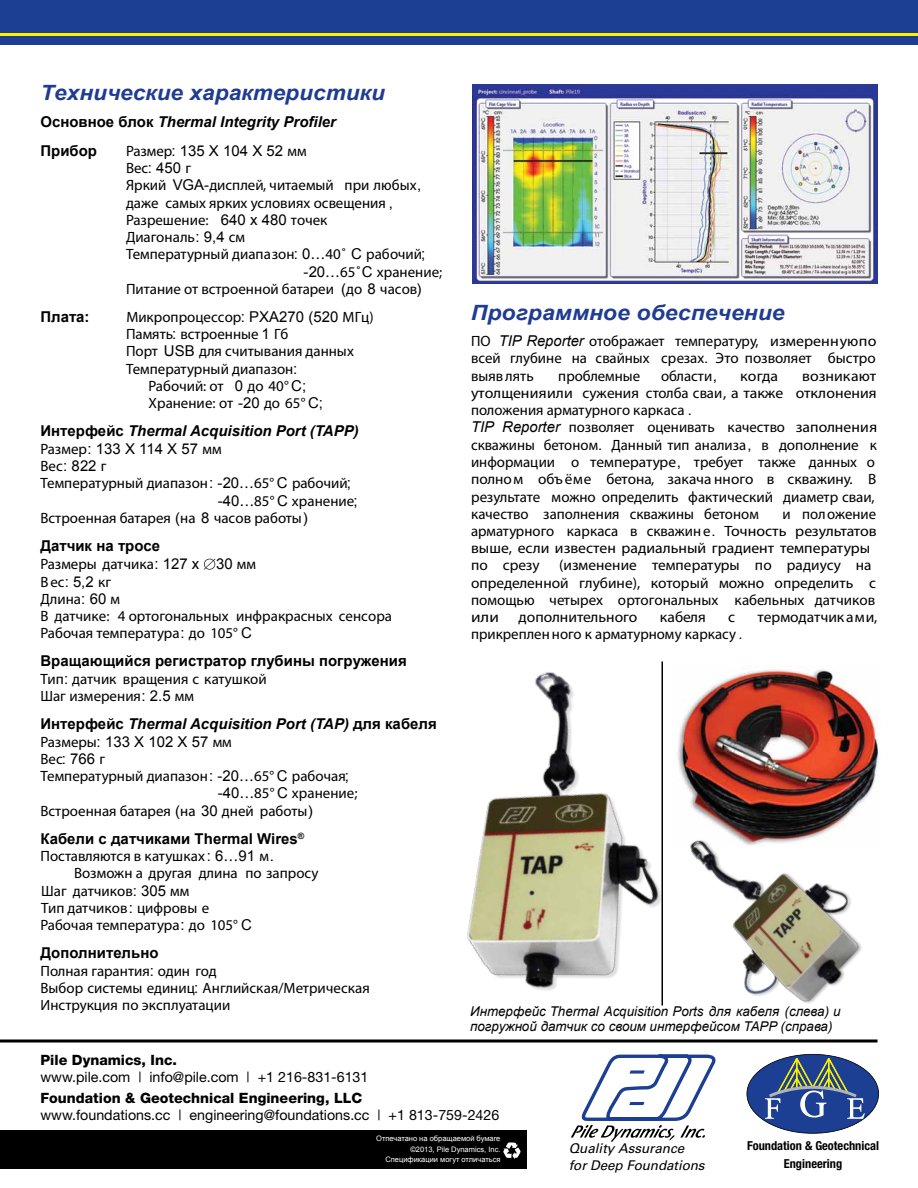
<style>
.page{position:relative;width:918px;height:1188px;background:#fff}
.page>*{position:absolute;margin:0;border:0;box-sizing:border-box;transform-origin:0 0}
.t1{font:italic 700 21px "Arial";color:#1f3c92;scale:1.07 1}
.t2{font:italic 700 21px "Arial";color:#1f3c92;scale:1.09 1}
.t3{font:15px/17.2px "Myriad Pro";color:#000}
.t4{font:15px/17.2px "Myriad Pro";color:#000;scale:1.06 1}
.t5{font:italic 700 15px/28.2px "Arial";color:#000}
.t6{font:700 15px "Arial";color:#000}
.t7{font:15px "Myriad Pro";color:#000;scale:1.04 1}
.t8{font:15px "Arial";color:#000}
.t9{font:14.25px "Helvetica Neue";color:#000}
.t10{font:800 14.25px "Helvetica Neue";color:#000}
.t11{font:italic 13.5px/15.5px "Arial";color:#000}
.t12{font:italic 13.35px/16.4px "Univers";letter-spacing:-.005em;color:#000}
.t13{font:700 condensed 12.45px/17.7px "Helvetica Neue";color:#000;text-align:center}
.t14{font:7.5px/10.5px "Arial";color:#fff;text-align:right}
.s1{font-style:normal}
.s2{font-family:"Myriad Pro"}
.s3{font-family:"Arial"}
.s4{font-family:"Myriad Pro";font-weight:400;font-style:normal}
.s5{font-weight:400;font-style:normal}
.s6{font-family:"Arial";font-style:italic}
</style>
<div class="page">
<div style="left:0;top:0;width:918px;height:44px;background:#1c3f94"></div>
<hr style="left:0;top:33px;width:918px;height:3px;background:#fff200">
<img style="left:467px;top:661px;width:196px;height:330px">
<img style="left:678px;top:666px;width:201px;height:117px">
<img style="left:645px;top:783px;width:229px;height:223px">
<hr style="left:662px;top:662px;width:1px;height:343px;background:#000">
<div style="left:0;top:1130px;width:526px;height:39px;background:#000"></div>
<svg style="left:503px;top:1142px;width:17px;height:17px"></svg>
<hr style="left:0;top:1040px;width:878px;height:2px;background:#000">
<svg style="left:571px;top:1055px;width:145px;height:87px"></svg>
<svg style="left:746px;top:1053px;width:133px;height:81px"></svg>
<img style="left:473px;top:84px;width:404px;height:199px">
<img style="left:204px;top:558px;width:12px;height:12px">
<h1 class="t1" style="left:40px;top:79px;width:323px">Технические характеристики</h1>
<p class="t5" style="left:40px;top:109px;width:297px"><span class="s1">Основное блок</span> Thermal Integrity Profiler<br><span class="s1">Прибор</span></p>
<p class="t8" style="left:126px;top:140px;width:182px"><span class="s2">Размер</span>: 135 X 104 X 52 <span class="s2">мм</span></p>
<p class="t3" style="left:126px;top:160px;width:67px">Вес<span class="s3">: 450</span> г</p>
<p class="t3" style="left:126px;top:177px;width:297px">Яркий <span class="s3">VGA-</span>дисплей<span class="s3">,</span> читаемый при любых<span class="s3">,</span></p>
<p class="t3" style="left:126px;top:194px;width:269px">даже самых ярких условиях освещения <span class="s3">,</span></p>
<p class="t3" style="left:126px;top:211px;width:203px">Разрешение<span class="s3">:</span> <span class="s3">640 x 480</span> точек</p>
<p class="t3" style="left:126px;top:229px;width:121px">Диагональ<span class="s3">: 9,4</span> см</p>
<p class="t3" style="left:126px;top:246px;width:301px">Температурный диапазон<span class="s3">: 0</span><span class="s3">…40˚</span> <span class="s3">C</span> рабочий<span class="s3">;</span></p>
<p class="t3" style="left:304px;top:263px;width:140px"><span class="s3">-20</span><span class="s3">…65˚</span><span class="s3">C</span> хранение<span class="s3">;</span></p>
<p class="t3" style="left:126px;top:280px;width:297px">Питание от встроенной батареи <span class="s3">(</span>до <span class="s3">8</span> часов<span class="s3">)</span></p>
<p class="t6" style="left:41px;top:307px;width:51px">Плата:</p>
<p class="t3" style="left:126px;top:309px;width:249px">Микропроцессор<span class="s3">: PXA270 (520</span> МГц<span class="s3">)</span></p>
<p class="t3" style="left:126px;top:326px;width:164px">Память<span class="s3">:</span> встроенные <span class="s3">1</span> Гб</p>
<p class="t3" style="left:126px;top:343px;width:229px">Порт <span class="s3">USB</span> для считывания данных</p>
<p class="t3" style="left:126px;top:360px;width:173px">Температурный диапазон<span class="s3">:</span></p>
<p class="t3" style="left:149px;top:378px;width:159px">Рабочий<span class="s3">:</span> от <span class="s3">0</span> до <span class="s3">40°</span> <span class="s3">C;</span></p>
<p class="t3" style="left:149px;top:395px;width:176px">Хранение<span class="s3">:</span> от <span class="s3">-20</span> до <span class="s3">65°</span> <span class="s3">C;</span></p>
<p class="t5" style="left:41px;top:423px;width:320px;line-height:17.2px"><span class="s1">Интерфейс</span> Thermal Acquisition Port (TAPP)<br><span class="s4">Размер</span><span class="s5">: 133 X 114 X 57</span> <span class="s4">мм</span></p>
<p class="t3" style="left:41px;top:458px;width:68px">Вес<span class="s3">: 822</span> г</p>
<p class="t3" style="left:41px;top:475px;width:312px">Температурный диапазон<span class="s3">: -20</span><span class="s3">…65°</span> <span class="s3">C</span> рабочий<span class="s3">;</span></p>
<p class="t3" style="left:218px;top:492px;width:141px"><span class="s3">-40</span><span class="s3">…85°</span> <span class="s3">C</span> хранение<span class="s3">;</span></p>
<p class="t3" style="left:41px;top:509px;width:269px">Встроенная батарея <span class="s3">(</span>на <span class="s3">8</span> часов работы<span class="s3">)</span></p>
<p class="t6" style="left:40px;top:536px;width:121px">Датчик на тросе</p>
<p class="t3" style="left:41px;top:556px;width:353px">Размеры датчика<span class="s3">: 127 x 30</span> мм<br>Вес<span class="s3">: 5,2</span> кг<br>Длина<span class="s3">: 60</span> м<br>В датчике<span class="s3">: 4</span> ортогональных инфракрасных сенсора<br>Рабочая температура<span class="s3">:</span> до <span class="s3">105°</span> <span class="s3">C</span></p>
<p class="t6" style="left:41px;top:651px;width:368px">Вращающийся регистратор глубины погружения</p>
<p class="t3" style="left:41px;top:671px;width:228px">Тип<span class="s3">:</span> датчик вращения с катушкой<br>Шаг измерения<span class="s3">: 2.5</span> мм</p>
<p class="t5" style="left:41px;top:716px;width:398px;line-height:17.4px"><span class="s1">Интерфейс</span> Thermal Acquisition Port (TAP) <span class="s1">для кабеля<br></span><span class="s4">Размеры</span><span class="s5">: 133 X 102 X 57</span> <span class="s4">мм</span></p>
<p class="t3" style="left:41px;top:751px;width:66px">Вес<span class="s3">: 766</span> г</p>
<p class="t3" style="left:41px;top:768px;width:310px">Температурный диапазон<span class="s3">: -20</span><span class="s3">…65°</span> <span class="s3">C</span> рабочая<span class="s3">;</span></p>
<p class="t3" style="left:218px;top:785px;width:141px"><span class="s3">-40</span><span class="s3">…85°</span> <span class="s3">C</span> хранение<span class="s3">;</span></p>
<p class="t3" style="left:40px;top:802px;width:274px">Встроенная батарея <span class="s3">(</span>на <span class="s3">30</span> дней работы<span class="s3">)</span></p>
<p class="t6" style="left:40px;top:828px;width:265px">Кабели с датчиками Thermal Wires<sup>®</sup></p>
<p class="t3" style="left:40px;top:848px;width:235px">Поставляются в катушках <span class="s3">: 6</span><span class="s3">…</span><span class="s3">91</span> м<span class="s3">.</span></p>
<p class="t3" style="left:74px;top:865px;width:246px">Возможн а другая длина по запросу</p>
<p class="t3" style="left:41px;top:882px;width:150px">Шаг датчиков<span class="s3">: 305</span> мм</p>
<p class="t3" style="left:41px;top:900px;width:170px">Тип датчиков<span class="s3">:</span> цифровы е</p>
<p class="t3" style="left:40px;top:917px;width:213px">Рабочая температура<span class="s3">:</span> до <span class="s3">105°</span> <span class="s3">C</span></p>
<p class="t6" style="left:40px;top:943px;width:120px">Дополнительно</p>
<p class="t3" style="left:40px;top:962px;width:331px">Полная гарантия<span class="s3">:</span> один год<br>Выбор системы единиц<span class="s3">:</span> Английская<span class="s3">/</span>Метрическая<br>Инструкция по эксплуатации</p>
<h1 class="t2" style="left:471px;top:299px;width:289px">Программное обеспечение</h1>
<p class="t3" style="left:471px;top:333px;width:407px;text-align:justify">ПО <span class="s6">TIP Reporter</span> отображает температуру<span class="s3">,</span> измереннуюпо всей глубине на свайных срезах<span class="s3">.</span> Это позволяет быстро выяв лять</p>
<p class="t3" style="left:558px;top:367px;width:84px">проблемные</p>
<p class="t3" style="left:661px;top:367px;width:58px">области<span class="s3">,</span></p>
<p class="t4" style="left:740px;top:367px;width:37px">когда</p>
<p class="t4" style="left:471px;top:367px;width:385px;text-indent:331px">возникают утолщенияили сужения столба сваи<span class="s3">,</span> а также отклонения положения арматурного каркаса <span class="s3">.<br></span><span class="s6">TIP Reporter</span> позволяет оценивать качество заполнения скважины бетоном<span class="s3">.</span> Данный тип анализа<span class="s3">,</span> в дополнение к информации о температуре<span class="s3">,</span> требует также данных о полном объёме бетона<span class="s3">,</span> закача нного в скважину<span class="s3">.</span> В результате можно определить фактический диаметр сваи<span class="s3">, </span>качество заполнения скважины бетоном</p>
<p class="t3" style="left:471px;top:505px;width:407px;text-indent:312px">и положение арматурного каркаса в скважине<span class="s3">.</span> Точность результатов выше<span class="s3">,</span> если известен радиальный градиент температуры по срезу</p>
<p class="t3" style="left:471px;top:557px;width:406px;text-indent:88px"><span class="s3">(</span>изменение температуры по радиусу на определенной глубине<span class="s3">),</span> который можно определить с помощью четырех ортогональных кабельных датчиков или</p>
<p class="t7" style="left:519px;top:609px;width:116px">дополнительного</p>
<p class="t7" style="left:660px;top:609px;width:46px">кабеля</p>
<p class="t7" style="left:728px;top:609px;width:8px">с</p>
<p class="t7" style="left:758px;top:609px;width:117px">термодатчик ами<span class="s3">,</span></p>
<p class="t3" style="left:471px;top:626px;width:273px">прикрепленного к арматурному каркасу <span class="s3">.</span></p>
<p class="t11" style="left:470px;top:1004px;width:372px">Интерфейс Thermal Acquisition Ports для кабеля (слева) и погружной датчик со своим интерфейсом TAPP (справа)</p>
<p class="t10" style="left:40px;top:1052px;width:138px">Pile Dynamics, Inc.</p>
<p class="t9" style="left:40px;top:1069px;width:329px">www.pile.com | info@pile.com | +1 216-831-6131</p>
<p class="t10" style="left:40px;top:1090px;width:323px">Foundation &amp; Geotechnical Engineering, LLC</p>
<p class="t9" style="left:40px;top:1107px;width:460px">www.foundations.cc | engineering@foundations.cc | +1 813-759-2426</p>
<p class="t14" style="left:376px;top:1134px;width:126px">Отпечатано на обращаемой бумаге ©2013, Pile Dynamics, Inc.<br>Спецификации могут отличаться</p>
<p class="t12" style="left:569px;top:1140px;width:137px">Quality Assurance for Deep Foundations</p>
<p class="t13" style="left:747px;top:1137px;width:134px">Foundation &amp; Geotechnical<br>Engineering</p>
</div>
